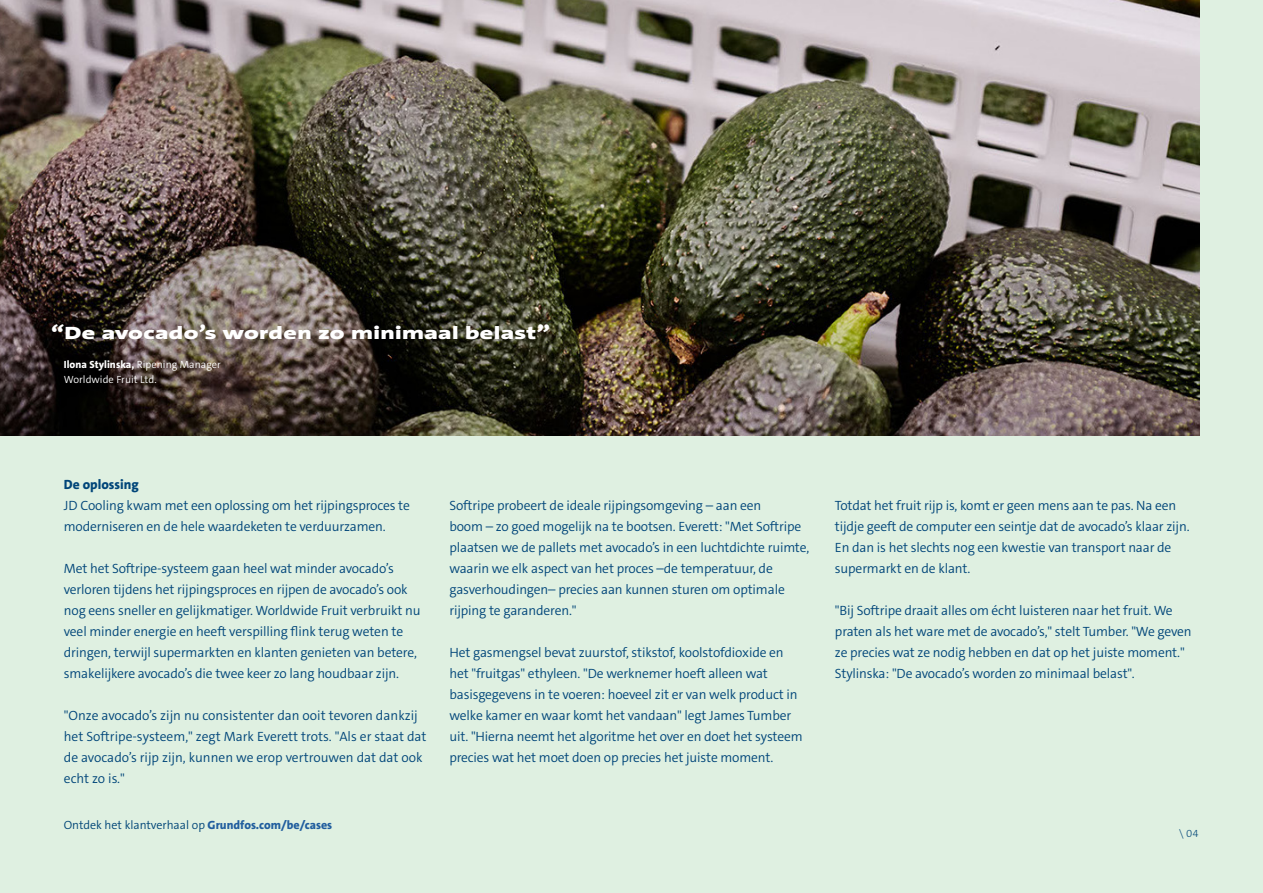
<style>
.page{position:relative;width:1263px;height:893px;background:#dff0e1}
.page>*{position:absolute;margin:0;border:0;box-sizing:border-box;transform-origin:0 0}
.t1{font:900 18px "Grundfos The Sans Extd";letter-spacing:.025em;color:#fff}
.t2{font:300 13.5px/21px "Grundfos The Sans";letter-spacing:-.01em;color:#004579}
.t3{font:800 13.5px "Grundfos The Sans";color:#004579}
.t4{font:300 12px "Grundfos The Sans";color:#004577}
.t5{font:300 10.5px/15px "Grundfos The Sans";letter-spacing:.005em;color:#fff}
.t6{font:300 10.5px "Grundfos The Sans";color:#004577}
.s1{font-weight:800}
.s2{font-weight:800;color:#215e9e}
</style>
<div class="page">
<img style="left:0;top:0;width:1199px;height:436px">
<h1 class="t1" style="left:51px;top:321px;width:500px">“De avocado’s worden zo minimaal belast”</h1>
<p class="t5" style="left:64px;top:357px;width:159px"><span class="s1">Ilona Stylinska,</span> Ripening Manager<br>Worldwide Fruit Ltd.</p>
<p class="t3" style="left:64px;top:475px;width:76px">De oplossing</p>
<p class="t2" style="left:64px;top:495px;width:347px">JD Cooling kwam met een oplossing om het rijpingsproces te moderniseren en de hele waardeketen te verduurzamen.</p>
<p class="t2" style="left:64px;top:558px;width:358px">Met het Softripe-systeem gaan heel wat minder avocado’s verloren tijdens het rijpingsproces en rijpen de avocado’s ook nog eens sneller en gelijkmatiger. Worldwide Fruit verbruikt nu veel minder energie en heeft verspilling flink terug weten te dringen, terwijl supermarkten en klanten genieten van betere, smakelijkere avocado’s die twee keer zo lang houdbaar zijn.</p>
<p class="t2" style="left:64px;top:705px;width:364px">"Onze avocado’s zijn nu consistenter dan ooit tevoren dankzij het Softripe-systeem," zegt Mark Everett trots. "Als er staat dat de avocado’s rijp zijn, kunnen we erop vertrouwen dat dat ook echt zo is."</p>
<p class="t4" style="left:64px;top:817px;width:270px">Ontdek het klantverhaal op <span class="s2">Grundfos.com/be/cases</span></p>
<p class="t2" style="left:449px;top:495px;width:362px">Softripe probeert de ideale rijpingsomgeving – aan een<br>boom – zo goed mogelijk na te bootsen. Everett: "Met Softripe plaatsen we de pallets met avocado’s in een luchtdichte ruimte, waarin we elk aspect van het proces –de temperatuur, de gasverhoudingen– precies aan kunnen sturen om optimale rijping te garanderen."</p>
<p class="t2" style="left:449px;top:642px;width:355px">Het gasmengsel bevat zuurstof, stikstof, koolstofdioxide en het "fruitgas" ethyleen. "De werknemer hoeft alleen wat basisgegevens in te voeren: hoeveel zit er van welk product in welke kamer en waar komt het vandaan" legt James Tumber uit. "Hierna neemt het algoritme het over en doet het systeem precies wat het moet doen op precies het juiste moment.</p>
<p class="t2" style="left:835px;top:495px;width:356px">Totdat het fruit rijp is, komt er geen mens aan te pas. Na een tijdje geeft de computer een seintje dat de avocado’s klaar zijn.<br>En dan is het slechts nog een kwestie van transport naar de supermarkt en de klant.</p>
<p class="t2" style="left:835px;top:600px;width:358px">"Bij Softripe draait alles om écht luisteren naar het fruit. We praten als het ware met de avocado’s," stelt Tumber. "We geven ze precies wat ze nodig hebben en dat op het juiste moment." Stylinska: "De avocado’s worden zo minimaal belast".</p>
<p class="t6" style="left:1179px;top:827px;width:21px">\ 04</p>
</div>
